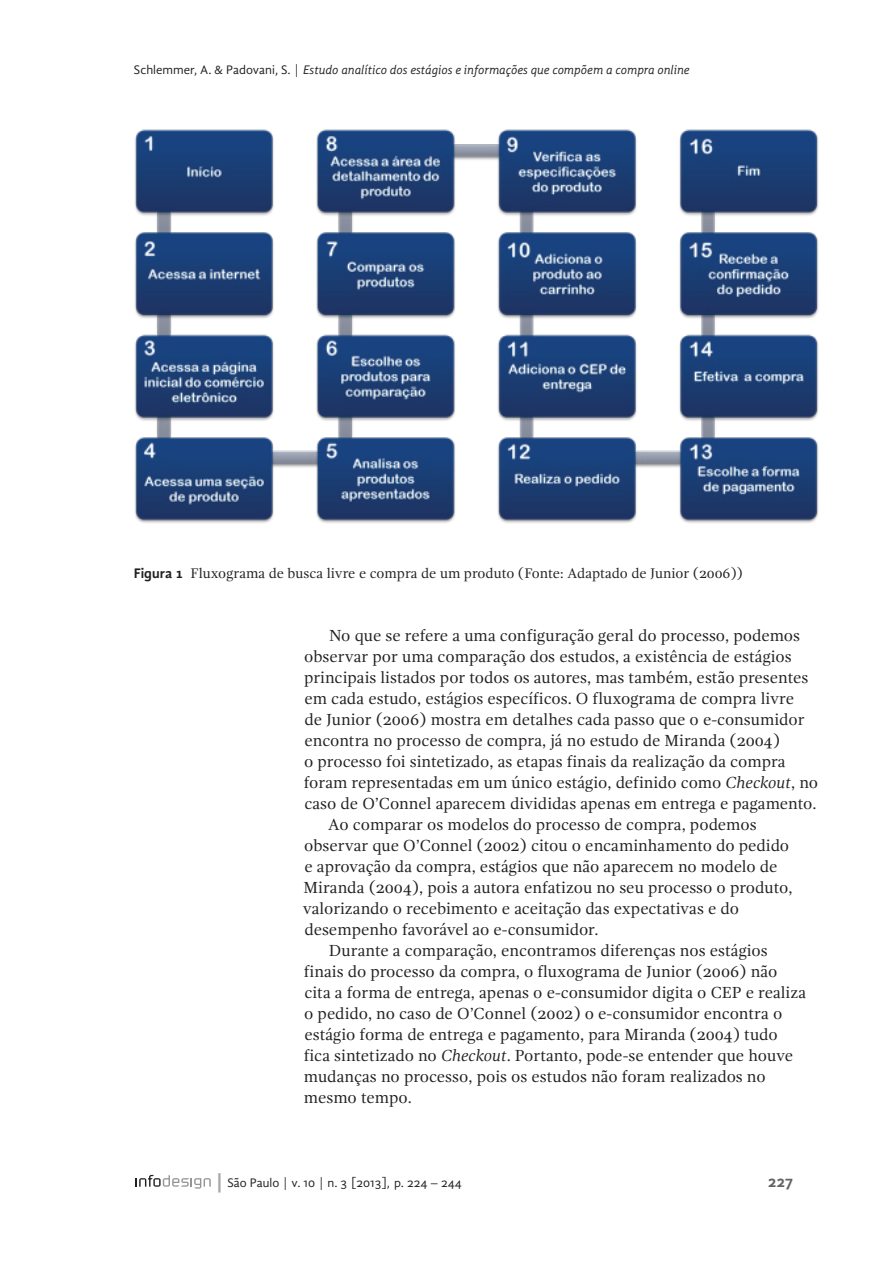
<style>
.page{position:relative;width:893px;height:1263px;background:#fff}
.page>*{position:absolute;margin:0;border:0;box-sizing:border-box;transform-origin:0 0}
.t1{font:16.5px "Gandhi Serif";color:#231f20}
.t2{font:700 16.5px "Gandhi Sans";color:#636366}
.t3{font:14.25px "Gandhi Serif";color:#231f20}
.t4{font:italic 12.75px "Gandhi Sans";color:#231f20}
.t5{font:12.75px "Gandhi Sans";color:#231f20}
.s1{font-style:normal}
.s2{font-family:"Gandhi Sans";font-weight:700}
.s3{font-style:italic}
.s4{font-size:19.2px;color:#a8a9ad}
</style>
<div class="page">
<svg style="left:136px;top:1175px;width:75px;height:13px"></svg>
<img style="left:134px;top:129px;width:685px;height:394px">
<p class="t4" style="left:134px;top:62px;width:557px"><span class="s1">Schlemmer, A. &amp; Padovani, S. |</span> Estudo analítico dos estágios e informações que compõem a compra online</p>
<p class="t3" style="left:134px;top:565px;width:610px"><span class="s2">Figura 1</span> Fluxograma de busca livre e compra de um produto (Fonte: Adaptado de Junior (2006))</p>
<p class="t1" style="left:329px;top:626px;width:473px">No que se refere a uma configuração geral do processo, podemos</p>
<p class="t1" style="left:304px;top:647px;width:489px">observar por uma comparação dos estudos, a existência de estágios</p>
<p class="t1" style="left:304px;top:668px;width:506px">principais listados por todos os autores, mas também, estão presentes</p>
<p class="t1" style="left:304px;top:689px;width:491px">em cada estudo, estágios específicos. O fluxograma de compra livre</p>
<p class="t1" style="left:304px;top:710px;width:502px">de Junior (2006) mostra em detalhes cada passo que o e-consumidor</p>
<p class="t1" style="left:304px;top:731px;width:477px">encontra no processo de compra, já no estudo de Miranda (2004)</p>
<p class="t1" style="left:304px;top:752px;width:483px">o processo foi sintetizado, as etapas finais da realização da compra</p>
<p class="t1" style="left:304px;top:773px;width:516px">foram representadas em um único estágio, definido como <span class="s3">Checkout</span>, no</p>
<p class="t1" style="left:304px;top:794px;width:514px">caso de O’Connel aparecem divididas apenas em entrega e pagamento.</p>
<p class="t1" style="left:328px;top:815px;width:430px">Ao comparar os modelos do processo de compra, podemos</p>
<p class="t1" style="left:304px;top:836px;width:486px">observar que O’Connel (2002) citou o encaminhamento do pedido</p>
<p class="t1" style="left:304px;top:857px;width:474px">e aprovação da compra, estágios que não aparecem no modelo de</p>
<p class="t1" style="left:304px;top:878px;width:490px">Miranda (2004), pois a autora enfatizou no seu processo o produto,</p>
<p class="t1" style="left:303px;top:899px;width:438px">valorizando o recebimento e aceitação das expectativas e do</p>
<p class="t1" style="left:304px;top:920px;width:296px">desempenho favorável ao e-consumidor.</p>
<p class="t1" style="left:329px;top:941px;width:440px">Durante a comparação, encontramos diferenças nos estágios</p>
<p class="t1" style="left:304px;top:962px;width:475px">finais do processo da compra, o fluxograma de Junior (2006) não</p>
<p class="t1" style="left:304px;top:983px;width:503px">cita a forma de entrega, apenas o e-consumidor digita o CEP e realiza</p>
<p class="t1" style="left:304px;top:1004px;width:480px">o pedido, no caso de O’Connel (2002) o e-consumidor encontra o</p>
<p class="t1" style="left:304px;top:1025px;width:475px">estágio forma de entrega e pagamento, para Miranda (2004) tudo</p>
<p class="t1" style="left:304px;top:1046px;width:491px">fica sintetizado no <span class="s3">Checkout</span>. Portanto, pode-se entender que houve</p>
<p class="t1" style="left:304px;top:1067px;width:463px">mudanças no processo, pois os estudos não foram realizados no</p>
<p class="t1" style="left:304px;top:1088px;width:110px">mesmo tempo.</p>
<p class="t5" style="left:214px;top:1175px;width:249px"><span class="s4">|</span>São Paulo | v. 10 | n. 3 [2013], p. 224 – 244</p>
<p class="t2" style="left:768px;top:1171px;width:26px">227</p>
</div>
